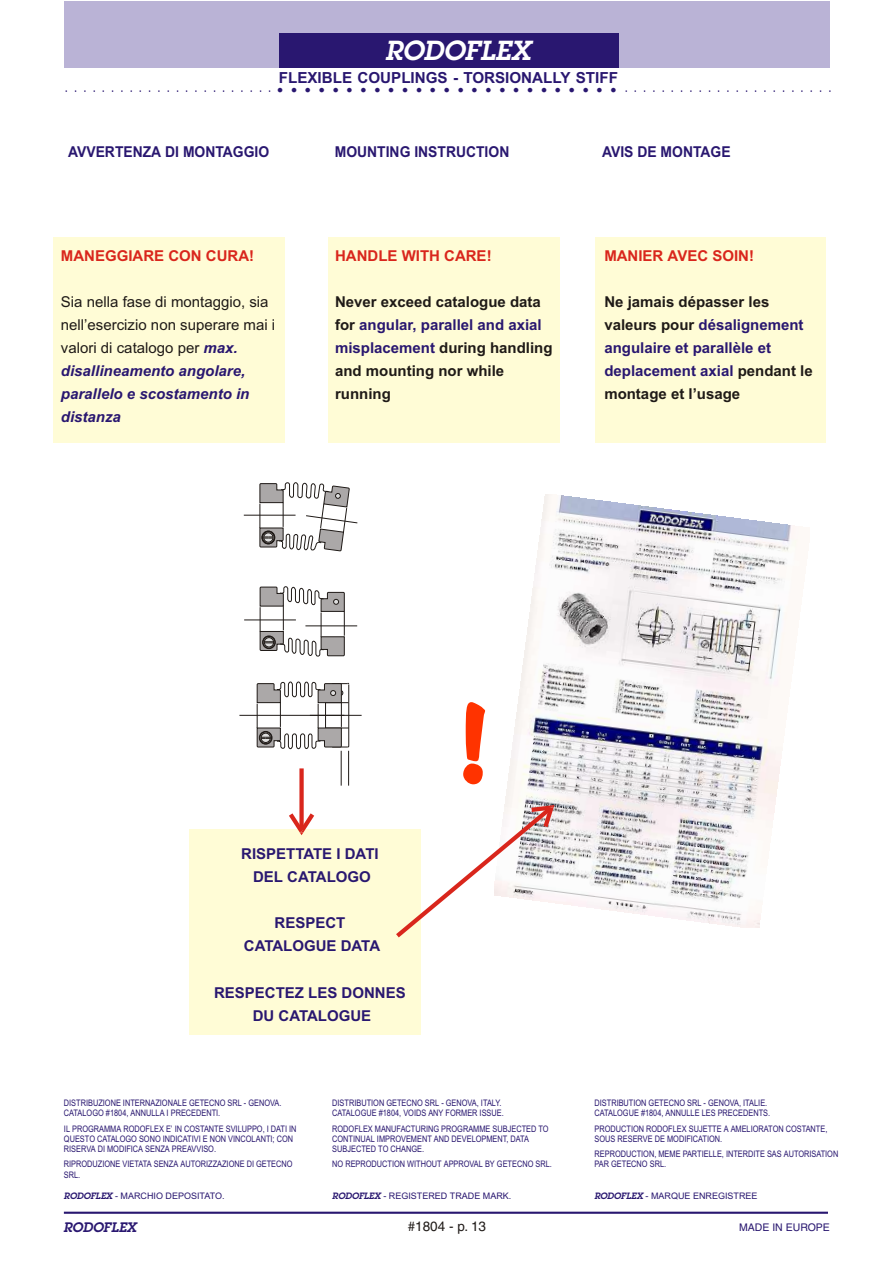
<style>
.page{position:relative;width:894px;height:1263px;background:#fff}
.page>*{position:absolute;margin:0;border:0;box-sizing:border-box;transform-origin:0 0}
.t1{font:italic 600 27px "Lubalin Graph";color:#fff}
.t2{font:700 15.3px "Arial";color:#291770}
.t3{font:700 15px/23px "Arial";color:#1f1a17}
.t4{font:15px/23px "Arial";color:#1f1a17}
.t5{font:700 15px/23.2px "Arial";color:#291770;text-align:center}
.t6{font:15px "Lubalin Graph";color:#291770}
.t7{font:700 15px "Arial";color:#291770;scale:.93 1}
.t8{font:700 15px "Arial";color:#d9261c}
.t9{font:13.5px "Helvetica";color:#1f1a17}
.t10{font:italic 600 13.5px "Lubalin Graph";color:#291770}
.t11{font:10.5px "Helvetica";color:#291770}
.t12{font:9px/10.2px "Arial Narrow";color:#291770}
.t13{font:9px "Arial";color:#291770}
.s1{font-family:"Times";font-weight:700;font-size:27px}
.s2{font-weight:700;font-style:italic;color:#291770}
.s3{color:#291770}
.s4{font-family:"Lubalin Graph";font-weight:600;font-style:italic}
</style>
<div class="page">
<div style="left:65px;top:1px;width:765px;height:67px;background:#bab3d6"></div>
<div style="left:279px;top:34px;width:340px;height:34px;background:#291770"></div>
<hr style="left:64px;top:1212px;width:764px;height:2px;background:#291770">
<div style="left:54px;top:237px;width:231px;height:205px;background:#fffcd6"></div>
<div style="left:189px;top:829px;width:232px;height:205px;background:#fffcd6"></div>
<div style="left:329px;top:237px;width:231px;height:205px;background:#fffcd6"></div>
<div style="left:596px;top:237px;width:230px;height:205px;background:#fffcd6"></div>
<hr style="left:244px;top:515px;width:52px;height:1px;background:#1f1a17">
<hr style="left:244px;top:620px;width:52px;height:1px;background:#1f1a17">
<svg style="left:259px;top:314px;width:99px;height:343px"></svg>
<hr style="left:239px;top:715px;width:105px;height:1px;background:#1f1a17">
<hr style="left:341px;top:751px;width:1px;height:35px;background:#1f1a17">
<hr style="left:348px;top:751px;width:1px;height:35px;background:#1f1a17">
<hr style="left:310px;top:715px;width:52px;height:1px;background:#1f1a17">
<svg style="left:256px;top:681px;width:94px;height:69px"></svg>
<div style="left:299px;top:768px;width:5px;height:60px;background:#d9261c"></div>
<svg style="left:289px;top:813px;width:25px;height:22px"></svg>
<img style="left:504px;top:494px;width:294px;height:434px">
<svg style="left:396px;top:805px;width:158px;height:132px"></svg>
<svg style="left:463px;top:702px;width:22px;height:82px"></svg>
<h1 class="t1" style="left:385px;top:41px;width:147px">RODOFLEX</h1>
<h2 class="t2" style="left:279px;top:72px;width:341px">FLEXIBLE COUPLINGS - TORSIONALLY STIFF</h2>
<h3 class="t6" style="left:64px;top:81px;width:769px">.................. .....<span class="s1">.........................</span> .......................</h3>
<h3 class="t7" style="left:68px;top:147px;width:218px">AVVERTENZA DI MONTAGGIO</h3>
<h3 class="t7" style="left:335px;top:147px;width:189px">MOUNTING INSTRUCTION</h3>
<h3 class="t7" style="left:602px;top:147px;width:140px">AVIS DE MONTAGE</h3>
<h3 class="t8" style="left:61px;top:250px;width:195px">MANEGGIARE CON CURA!</h3>
<h3 class="t4" style="left:61px;top:292px;width:216px">Sia nella fase di montaggio, sia nell’esercizio non superare mai i valori di catalogo per <span class="s2">max. disallineamento angolare, parallelo e scostamento in distanza</span></h3>
<h3 class="t8" style="left:335px;top:250px;width:158px">HANDLE WITH CARE!</h3>
<h3 class="t3" style="left:335px;top:292px;width:219px">Never exceed catalogue data for <span class="s3">angular, parallel and axial misplacement</span> during handling and mounting nor while running</h3>
<h3 class="t8" style="left:604px;top:250px;width:151px">MANIER AVEC SOIN!</h3>
<h3 class="t3" style="left:604px;top:292px;width:201px">Ne jamais dépasser les valeurs pour <span class="s3">désalignement</span></h3>
<h3 class="t3" style="left:604px;top:361px;width:210px"><span class="s3">deplacement axial</span> pendant le montage et l’usage</h3>
<h3 class="t5" style="left:604px;top:338px;width:168px">angulaire et parallèle et</h3>
<h3 class="t5" style="left:241px;top:843px;width:139px">RISPETTATE I DATI<br>DEL CATALOGO</h3>
<h3 class="t5" style="left:244px;top:913px;width:138px">RESPECT<br>CATALOGUE DATA</h3>
<h3 class="t5" style="left:214px;top:982px;width:193px">RESPECTEZ LES DONNES<br>DU CATALOGUE</h3>
<p class="t12" style="left:64px;top:1099px;width:219px">DISTRIBUZIONE INTERNAZIONALE GETECNO SRL - GENOVA.<br>CATALOGO #1804, ANNULLA I PRECEDENTI.</p>
<p class="t12" style="left:64px;top:1124px;width:234px">IL PROGRAMMA RODOFLEX E’ IN COSTANTE SVILUPPO, I DATI IN<br>QUESTO CATALOGO SONO INDICATIVI E NON VINCOLANTI; CON<br>RISERVA DI MODIFICA SENZA PREAVVISO.</p>
<p class="t12" style="left:64px;top:1160px;width:230px">RIPRODUZIONE VIETATA SENZA AUTORIZZAZIONE DI GETECNO<br>SRL.</p>
<p class="t13" style="left:64px;top:1192px;width:162px"><span class="s4">RODOFLEX</span> - MARCHIO DEPOSITATO.</p>
<p class="t12" style="left:332px;top:1099px;width:173px">DISTRIBUTION GETECNO SRL - GENOVA, ITALY.<br>CATALOGUE #1804, VOIDS ANY FORMER ISSUE.</p>
<p class="t12" style="left:332px;top:1124px;width:218px">RODOFLEX MANUFACTURING PROGRAMME SUBJECTED TO<br>CONTINUAL IMPROVEMENT AND DEVELOPMENT, DATA<br>SUBJECTED TO CHANGE.</p>
<p class="t12" style="left:332px;top:1160px;width:221px">NO REPRODUCTION WITHOUT APPROVAL BY GETECNO SRL.</p>
<p class="t13" style="left:332px;top:1193px;width:181px"><span class="s4">RODOFLEX</span> - REGISTERED TRADE MARK.</p>
<p class="t12" style="left:595px;top:1099px;width:177px">DISTRIBUTION GETECNO SRL - GENOVA, ITALIE.<br>CATALOGUE #1804, ANNULLE LES PRECEDENTS.</p>
<p class="t12" style="left:595px;top:1124px;width:234px">PRODUCTION RODOFLEX SUJETTE A AMELIORATON COSTANTE,<br>SOUS RESERVE DE MODIFICATION.</p>
<p class="t12" style="left:595px;top:1150px;width:245px">REPRODUCTION, MEME PARTIELLE, INTERDITE SAS AUTORISATION<br>PAR GETECNO SRL.</p>
<p class="t13" style="left:595px;top:1193px;width:165px"><span class="s4">RODOFLEX</span> - MARQUE ENREGISTREE</p>
<h3 class="t10" style="left:64px;top:1222px;width:74px">RODOFLEX</h3>
<h3 class="t9" style="left:408px;top:1220px;width:80px">#1804 - p. 13</h3>
<p class="t11" style="left:739px;top:1223px;width:92px">MADE IN EUROPE</p>
</div>
